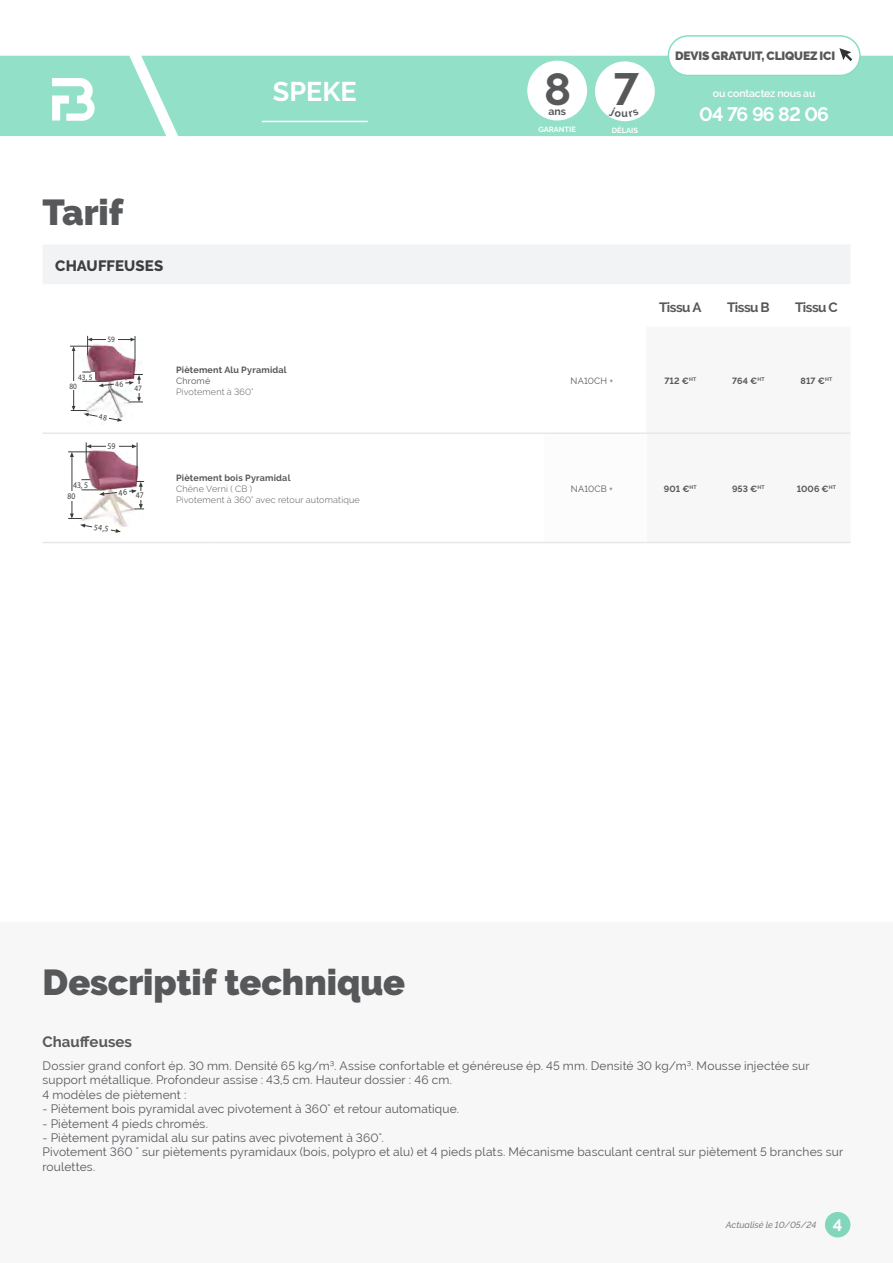
<style>
.page{position:relative;width:893px;height:1263px;background:#fff}
.page>*{position:absolute;margin:0;border:0;box-sizing:border-box;transform-origin:0 0}
.t1{font:700 45px "Raleway";color:#57585a}
.t2{font:900 36px "Raleway";color:#57585a}
.t3{font:700 27px "Raleway";color:#fff}
.t4{font:700 19.5px "Raleway";letter-spacing:-.045em;color:#fff}
.t5{font:800 15px "Raleway";letter-spacing:.005em;color:#3e3e3f}
.t6{font:700 15px "Raleway";letter-spacing:.005em;color:#57585a}
.t7{font:700 13.5px "Raleway";letter-spacing:-.04em;color:#57585a}
.t8{font:12px/14.4px "Raleway";letter-spacing:.015em;color:#57585a}
.t9{font:900 12px "Raleway";letter-spacing:-.01em;color:#57585a}
.t10{font:600 10.5px "Raleway";letter-spacing:-.01em;color:#fff}
.t11{font:700 10.5px "Raleway";color:#57585a}
.t12{font:700 9px "Raleway";letter-spacing:.02em;color:#57585a}
.t13{font:300 9px/10.8px "Raleway";letter-spacing:.02em;color:#57585a}
.t14{font:9px "Raleway";letter-spacing:.02em;color:#57585a}
.t15{font:italic 500 9px "Raleway";color:#787878}
.t16{font:8.55px/11.4px "Myriad Pro";color:#3d3d3b;scale:.9 1}
.t17{font:8.1px "Myriad Pro";color:#3d3d3b;scale:.9 1}
.t18{font:700 7.5px "Raleway";color:#fff}
.s1{font-weight:700;font-style:normal;font-size:16.5px;color:#fff}
</style>
<div class="page">
<div style="left:43px;top:245px;width:807px;height:39px;background:#f2f3f4"></div>
<hr style="left:43px;top:432px;width:127px;height:2px;background:#e6e7e9">
<hr style="left:170px;top:432px;width:39px;height:2px;background:#e6e7e9">
<hr style="left:209px;top:432px;width:335px;height:2px;background:#e6e7e9">
<hr style="left:544px;top:432px;width:79px;height:2px;background:#e6e7e9">
<hr style="left:43px;top:542px;width:127px;height:1px;background:#e6e7e9">
<hr style="left:170px;top:542px;width:39px;height:1px;background:#e6e7e9">
<hr style="left:209px;top:542px;width:335px;height:1px;background:#e6e7e9">
<hr style="left:544px;top:542px;width:79px;height:1px;background:#e6e7e9">
<svg style="left:623px;top:432px;width:227px;height:111px"></svg>
<hr style="left:646px;top:542px;width:68px;height:1px;background:#e6e7e9">
<hr style="left:714px;top:542px;width:68px;height:1px;background:#e6e7e9">
<hr style="left:782px;top:542px;width:68px;height:1px;background:#e6e7e9">
<img style="left:74px;top:340px;width:65px;height:32px">
<hr style="left:73px;top:349px;width:1px;height:59px;background:#3d3d3b">
<svg style="left:70px;top:336px;width:22px;height:19px"></svg>
<svg style="left:131px;top:336px;width:5px;height:25px"></svg>
<hr style="left:91px;top:339px;width:41px;height:1px;background:#3d3d3b">
<div style="left:106px;top:336px;width:12px;height:7px;background:#fff"></div>
<img style="left:85px;top:445px;width:54px;height:34px">
<hr style="left:72px;top:454px;width:1px;height:63px;background:#3d3d3b">
<svg style="left:68px;top:442px;width:23px;height:21px"></svg>
<svg style="left:132px;top:443px;width:6px;height:25px"></svg>
<hr style="left:91px;top:446px;width:43px;height:1px;background:#3d3d3b">
<div style="left:106px;top:442px;width:12px;height:8px;background:#fff"></div>
<div style="left:0;top:923px;width:893px;height:340px;background:#f7f7f8"></div>
<div style="left:0;top:56px;width:893px;height:80px;background:#92e0c8"></div>
<hr style="left:262px;top:121px;width:106px;height:1px;background:#fff">
<div style="left:825px;top:1212px;width:25px;height:25px;background:#81d6bc;border-radius:50%"></div>
<svg style="left:52px;top:78px;width:43px;height:43px"></svg>
<div style="left:527px;top:61px;width:60px;height:59px;background:#fff;border-radius:50%"></div>
<div style="left:595px;top:61px;width:60px;height:60px;background:#fff;border-radius:50%"></div>
<div style="left:668px;top:36px;width:192px;height:39px;background:#fff;border-radius:20px"></div>
<div style="left:668px;top:35px;width:193px;height:41px;border:2px solid #86ddc2;border-radius:20px"></div>
<svg style="left:839px;top:48px;width:13px;height:13px"></svg>
<svg style="left:71px;top:372px;width:72px;height:50px"></svg>
<svg style="left:68px;top:479px;width:76px;height:54px"></svg>
<h3 class="t3" style="left:273px;top:76px;width:85px">SPEKE</h3>
<h1 class="t1" style="left:544px;top:63px;width:29px">8</h1>
<p class="t11" style="left:548px;top:105px;width:19px">ans</p>
<p class="t18" style="left:538px;top:125px;width:39px">GARANTIE</p>
<h1 class="t1" style="left:614px;top:64px;width:27px">7</h1>
<p class="t18" style="left:612px;top:126px;width:28px">DÉLAIS</p>
<p class="t9" style="left:675px;top:49px;width:162px">DEVIS GRATUIT, CLIQUEZ ICI</p>
<p class="t10" style="left:713px;top:88px;width:104px">ou contactez nous au</p>
<h3 class="t4" style="left:699px;top:103px;width:131px">04 76 96 82 06</h3>
<h2 class="t2" style="left:43px;top:192px;width:82px">Tarif</h2>
<p class="t5" style="left:55px;top:258px;width:110px">CHAUFFEUSES</p>
<p class="t17" style="left:78px;top:372px;width:17px">43, 5</p>
<p class="t17" style="left:69px;top:381px;width:10px">80</p>
<p class="t17" style="left:107px;top:335px;width:10px">59</p>
<p class="t17" style="left:134px;top:384px;width:10px">47</p>
<p class="t12" style="left:176px;top:365px;width:112px">Piètement Alu Pyramidal</p>
<p class="t14" style="left:176px;top:376px;width:36px">Chromé</p>
<p class="t13" style="left:176px;top:386px;width:79px">Pivotement à 360°</p>
<p class="t7" style="left:659px;top:299px;width:44px">Tissu A</p>
<p class="t7" style="left:727px;top:299px;width:44px">Tissu B</p>
<p class="t7" style="left:795px;top:299px;width:44px">Tissu C</p>
<p class="t14" style="left:571px;top:376px;width:44px">NA10CH +</p>
<p class="t12" style="left:664px;top:376px;width:34px">712 €<sup>HT</sup></p>
<p class="t12" style="left:732px;top:376px;width:34px">764 €<sup>HT</sup></p>
<p class="t12" style="left:800px;top:376px;width:33px">817 €<sup>HT</sup></p>
<p class="t16" style="left:67px;top:479px;width:25px;text-indent:6px">43, 5<br>80</p>
<p class="t16" style="left:107px;top:441px;width:10px">59</p>
<p class="t16" style="left:95px;top:521px;width:18px;rotate:10deg">54,5</p>
<p class="t16" style="left:136px;top:490px;width:10px">47</p>
<p class="t12" style="left:176px;top:473px;width:116px">Piètement bois Pyramidal</p>
<p class="t13" style="left:176px;top:483px;width:185px">Chêne Verni ( CB )<br>Pivotement à 360° avec retour automatique</p>
<p class="t14" style="left:571px;top:484px;width:44px">NA10CB +</p>
<p class="t12" style="left:664px;top:484px;width:35px">901 €<sup>HT</sup></p>
<p class="t12" style="left:732px;top:484px;width:34px">953 €<sup>HT</sup></p>
<p class="t12" style="left:797px;top:484px;width:41px">1006 €<sup>HT</sup></p>
<h2 class="t2" style="left:43px;top:961px;width:364px">Descriptif technique</h2>
<p class="t6" style="left:43px;top:1033px;width:91px">Chauffeuses</p>
<p class="t8" style="left:43px;top:1058px;width:769px">Dossier grand confort ép. 30 mm. Densité 65 kg/m³. Assise confortable et généreuse ép. 45 mm. Densité 30 kg/m³. Mousse injectée sur support métallique. Profondeur assise : 43,5 cm. Hauteur dossier : 46 cm.<br>4 modèles de piètement :</p>
<p class="t8" style="left:43px;top:1102px;width:418px">- Piètement bois pyramidal avec pivotement à 360° et retour automatique.</p>
<p class="t8" style="left:43px;top:1116px;width:167px">- Piètement 4 pieds chromés.</p>
<p class="t8" style="left:43px;top:1130px;width:802px">- Piètement pyramidal alu sur patins avec pivotement à 360°.<br>Pivotement 360 ° sur piètements pyramidaux (bois, polypro et alu) et 4 pieds plats. Mécanisme basculant central sur piètement 5 branches sur roulettes.</p>
<p class="t15" style="left:726px;top:1219px;width:118px">Actualisé le 10/05/24 <span class="s1">4</span></p>
</div>
